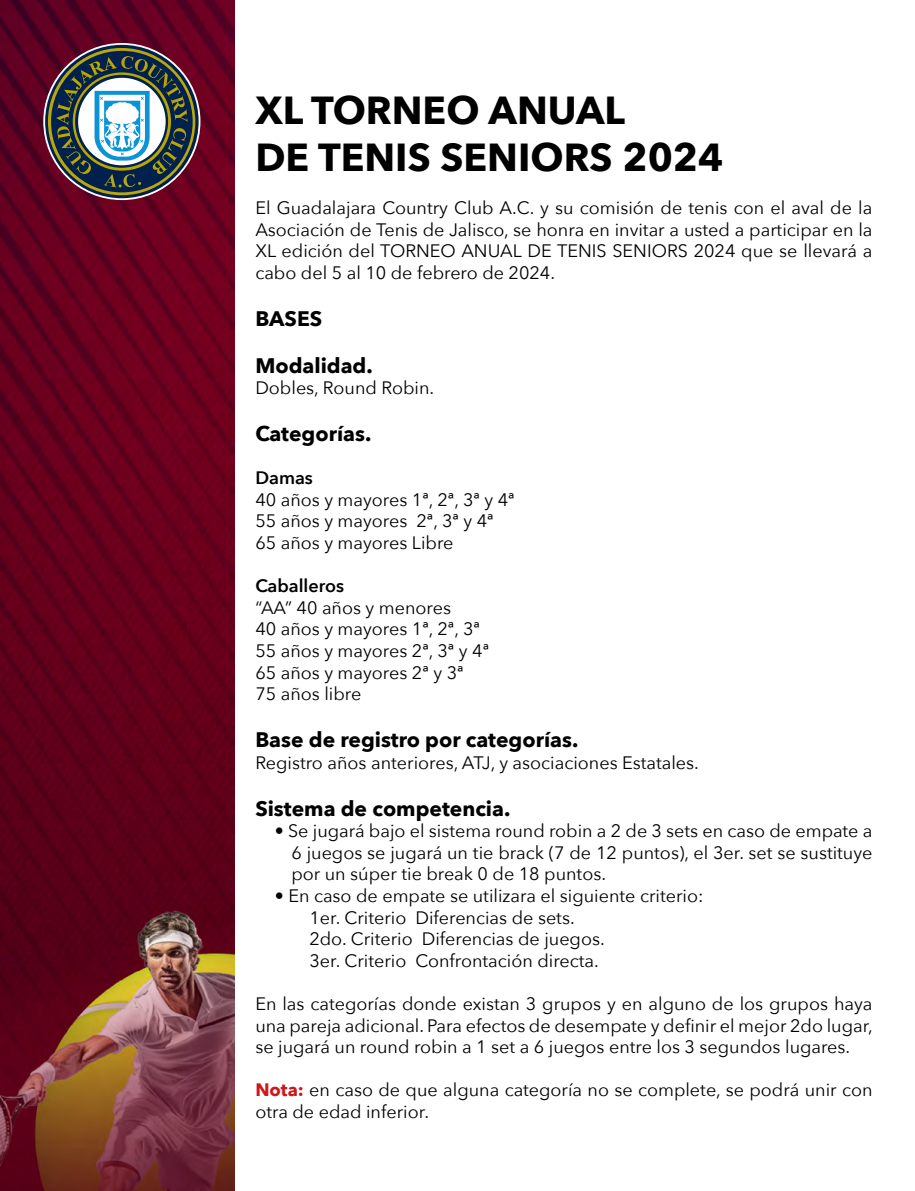
<style>
.page{position:relative;width:915px;height:1191px;background:#fff}
.page>*{position:absolute;margin:0;border:0;box-sizing:border-box;transform-origin:0 0}
.t1{font:700 39px/46.8px "Avenir Next";color:#000}
.t2{font:700 21px "Avenir Next";color:#000}
.t3{font:18px/21.6px "Avenir Next";color:#000}
.t4{font:600 18px "Avenir Next";color:#000}
.s1{font-weight:700;color:#cd1719}
</style>
<div class="page">
<img style="left:0;top:0;width:234px;height:1191px">
<svg style="left:45px;top:45px;width:153px;height:153px"></svg>
<h1 class="t1" style="left:255px;top:86px;width:469px">XL TORNEO ANUAL<br>DE TENIS SENIORS 2024</h1>
<p class="t3" style="left:255px;top:196px;width:618px;text-align:justify">El Guadalajara Country Club A.C. y su comisión de tenis con el aval de la Asociación de Tenis de Jalisco, se honra en invitar a usted a participar en la XL edición del TORNEO ANUAL DE TENIS SENIORS 2024 que se llevará a cabo del 5 al 10 de febrero de 2024.</p>
<p class="t2" style="left:255px;top:300px;width:68px">BASES</p>
<p class="t2" style="left:255px;top:347px;width:119px">Modalidad.</p>
<p class="t3" style="left:255px;top:376px;width:180px">Dobles, Round Robin.</p>
<p class="t2" style="left:255px;top:415px;width:117px">Categorías.</p>
<p class="t4" style="left:255px;top:462px;width:59px">Damas</p>
<p class="t3" style="left:255px;top:488px;width:261px">40 años y mayores 1ª, 2ª, 3ª y 4ª<br>55 años y mayores 2ª, 3ª y 4ª<br>65 años y mayores Libre</p>
<p class="t4" style="left:255px;top:570px;width:90px">Caballeros</p>
<p class="t3" style="left:255px;top:596px;width:235px">“AA” 40 años y menores<br>40 años y mayores 1ª, 2ª, 3ª<br>55 años y mayores 2ª, 3ª y 4ª<br>65 años y mayores 2ª y 3ª<br>75 años libre</p>
<p class="t2" style="left:255px;top:721px;width:324px">Base de registro por categorías.</p>
<p class="t3" style="left:255px;top:751px;width:445px">Registro años anteriores, ATJ, y asociaciones Estatales.</p>
<p class="t2" style="left:255px;top:790px;width:256px">Sistema de competencia.</p>
<p class="t3" style="left:291px;top:819px;width:582px;text-align:justify;text-indent:-17px">• Se jugará bajo el sistema round robin a 2 de 3 sets en caso de empate a 6 juegos se jugará un tie brack (7 de 12 puntos), el 3er. set se sustituye por un súper tie break 0 de 18 puntos.</p>
<p class="t3" style="left:309px;top:884px;width:395px;text-indent:-35px">• En caso de empate se utilizara el siguiente criterio:<br>1er. Criterio Diferencias de sets.<br>2do. Criterio Diferencias de juegos.<br>3er. Criterio Confrontación directa.</p>
<p class="t3" style="left:255px;top:992px;width:619px;text-align:justify">En las categorías donde existan 3 grupos y en alguno de los grupos haya una pareja adicional. Para efectos de desempate y definir el mejor 2do lugar, se jugará un round robin a 1 set a 6 juegos entre los 3 segundos lugares.</p>
<p class="t3" style="left:255px;top:1078px;width:618px"><span class="s1">Nota:</span> en caso de que alguna categoría no se complete, se podrá unir con otra de edad inferior.</p>
</div>
